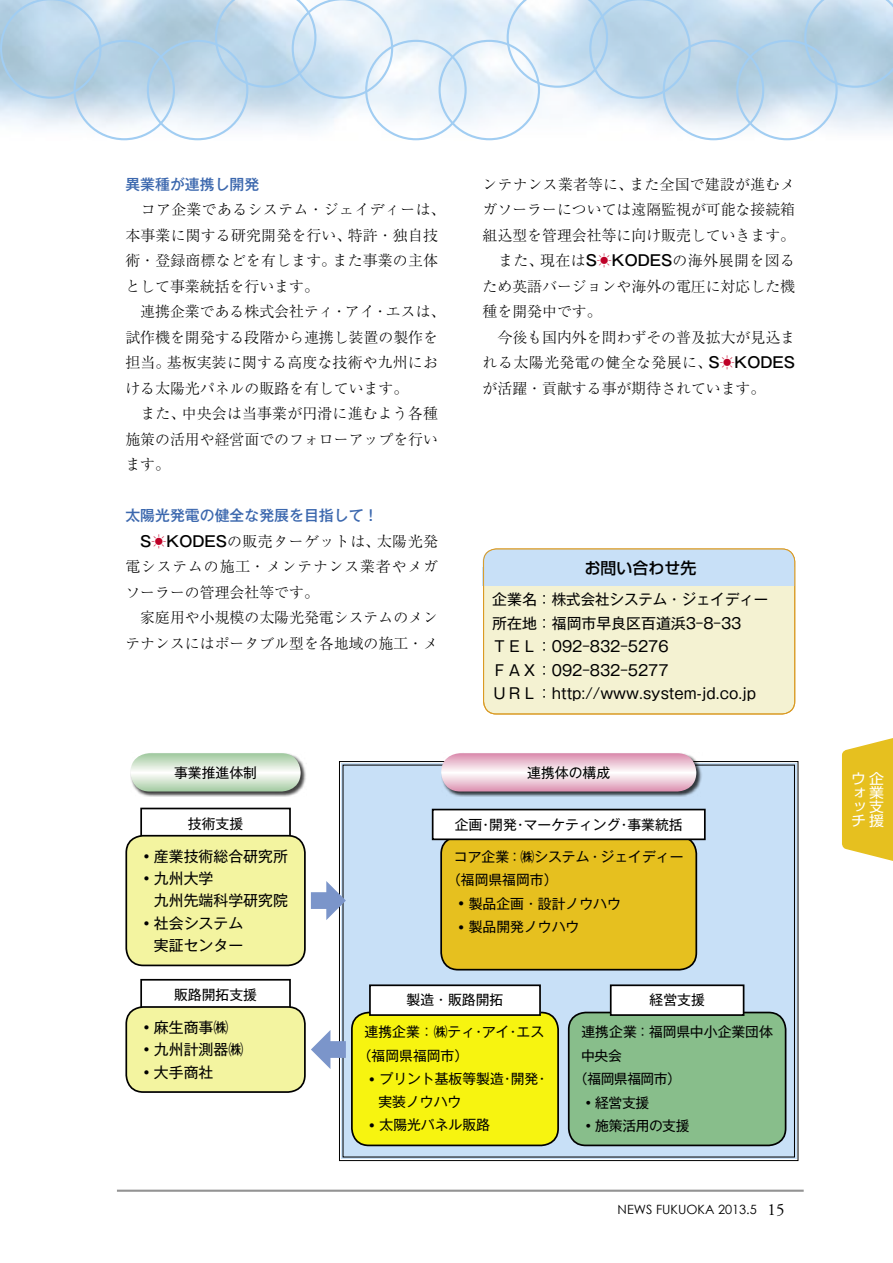
<style>
.page{position:relative;width:893px;height:1263px;background:#fff}
.page>*{position:absolute;margin:0;border:0;box-sizing:border-box;transform-origin:0 0}
.t1{font:500 15.9px "Shin Go Pr 5";color:#000}
.t2{font:300 14.85px/25.5px "Ryumin Pr 5";color:#000}
.t3{font:14.85px/23.4px "Gothic MB101 Pr 5";color:#000}
.t4{font:500 14.85px "Gothic MB101 Pr 5";color:#3c68ae}
.t5{font:14.1px/14.1px "Shin Go Pro";color:#fff;text-align:justify;scale:1.05 1}
.t6{font:13.8px/23.4px "Gothic MB101 Pr 5";color:#000}
.t7{font:13.8px "Gothic MB101 Pr 5";letter-spacing:-.02em;color:#000}
.t8{font:12.75px "Century Gothic";color:#000}
.s1{font-family:"Gothic MB101 Pr 5";font-weight:500}
.s2{font-family:"Gothic MB101 Pr 5";font-weight:500;color:#be0027}
.s3{font-size:14.85px}
.s4{font-family:"Adobe Garamond Pro";font-size:16.95px}
</style>
<div class="page">
<img style="left:0;top:0;width:893px;height:140px">
<hr style="left:117px;top:1189px;width:687px;height:3px;background:#939393">
<div style="left:140px;top:979px;width:151px;height:31px;border:2px solid #000"></div>
<svg style="left:339px;top:761px;width:460px;height:400px;background:#c0d6ec"></svg>
<svg style="left:842px;top:738px;width:51px;height:123px;background:#e8c636"></svg>
<svg style="left:804px;top:0;width:89px;height:88px;background:#b7d3e6"></svg>
<div style="left:736px;top:40px;width:102px;height:100px;border:2px solid #a1cdf2;border-radius:50%"></div>
<div style="left:663px;top:40px;width:101px;height:100px;border:2px solid #a1cdf2;border-radius:50%"></div>
<svg style="left:507px;top:0;width:184px;height:99px;background:#cae0f0"></svg>
<div style="left:439px;top:40px;width:101px;height:100px;border:2px solid #a1cdf2;border-radius:50%"></div>
<div style="left:365px;top:40px;width:102px;height:100px;border:2px solid #a1cdf2;border-radius:50%"></div>
<svg style="left:215px;top:0;width:178px;height:99px;background:#cee2f1"></svg>
<div style="left:147px;top:40px;width:101px;height:100px;border:2px solid #a1cdf2;border-radius:50%"></div>
<div style="left:73px;top:40px;width:102px;height:100px;border:2px solid #a1cdf2;border-radius:50%"></div>
<svg style="left:0;top:0;width:102px;height:99px;background:#b7d3e6"></svg>
<svg style="left:483px;top:548px;width:313px;height:166px;background:#e9ecd6"></svg>
<div style="left:439px;top:840px;width:259px;height:130px;background:#e6c01f"></div>
<div style="left:433px;top:809px;width:272px;height:30px;background:#fff"></div>
<div style="left:432px;top:809px;width:274px;height:31px;border:2px solid #000"></div>
<div style="left:567px;top:1011px;width:220px;height:134px;background:#88be8b"></div>
<div style="left:140px;top:808px;width:151px;height:31px;border:2px solid #000"></div>
<div style="left:611px;top:985px;width:133px;height:30px;background:#fff"></div>
<div style="left:610px;top:984px;width:134px;height:32px;border:2px solid #000"></div>
<div style="left:370px;top:985px;width:170px;height:30px;background:#fff"></div>
<div style="left:369px;top:984px;width:172px;height:32px;border:2px solid #000"></div>
<div style="left:441px;top:752px;width:261px;height:45px;background:#000;opacity:.75"></div>
<svg style="left:441px;top:753px;width:255px;height:38px"></svg>
<div style="left:130px;top:752px;width:176px;height:45px;background:#000;opacity:.75"></div>
<svg style="left:131px;top:753px;width:170px;height:38px"></svg>
<svg style="left:125px;top:1005px;width:435px;height:140px"></svg>
<svg style="left:125px;top:834px;width:221px;height:131px;background:#e8eaaa"></svg>
<p class="t4" style="left:125px;top:172px;width:135px">異業種が連携し開発</p>
<p class="t2" style="left:125px;top:196px;width:322px">　コア企業であるシステム・ジェイディーは、本事業に関する研究開発を行い、特許・独自技術・登録商標などを有します。また事業の主体として事業統括を行います。<br>　連携企業である株式会社ティ・アイ・エスは、試作機を開発する段階から連携し装置の製作を担当。基板実装に関する高度な技術や九州における太陽光パネルの販路を有しています。<br>　また、中央会は当事業が円滑に進むよう各種施策の活用や経営面でのフォローアップを行います。</p>
<p class="t4" style="left:125px;top:503px;width:254px">太陽光発電の健全な発展を目指して！</p>
<p class="t2" style="left:125px;top:527px;width:314px"><span class="s1">　S</span><span class="s2">☀</span><span class="s1">KODES</span>の販売ターゲットは、太陽光発電システムの施工・メンテナンス業者やメガソーラーの管理会社等です。<br>　家庭用や小規模の太陽光発電システムのメンテナンスにはポータブル型を各地域の施工・メ</p>
<p class="t2" style="left:483px;top:170px;width:314px">ンテナンス業者等に、また全国で建設が進むメガソーラーについては遠隔監視が可能な接続箱組込型を管理会社等に向け販売していきます。　また、現在は<span class="s1">S</span><span class="s2">☀</span><span class="s1">KODES</span>の海外展開を図るため英語バージョンや海外の電圧に対応した機種を開発中です。<br>　今後も国内外を問わずその普及拡大が見込まれる太陽光発電の健全な発展に、<span class="s1">S</span><span class="s2">☀</span><span class="s1">KODES</span>が活躍・貢献する事が期待されています。</p>
<p class="t1" style="left:585px;top:554px;width:113px">お問い合わせ先</p>
<p class="t3" style="left:492px;top:587px;width:278px">企業名：株式会社システム・ジェイディー所在地：福岡市早良区百道浜3-8-33<br>ＴＥＬ：092-832-5276<br>ＦＡＸ：092-832-5277<br>ＵＲＬ：http://www.system-jd.co.jp</p>
<p class="t6" style="left:174px;top:759px;width:84px">事業推進体制</p>
<p class="t6" style="left:527px;top:759px;width:84px">連携体の構成</p>
<p class="t6" style="left:188px;top:810px;width:57px">技術支援</p>
<p class="t3" style="left:139px;top:843px;width:150px">•産業技術総合研究所</p>
<p class="t3" style="left:139px;top:866px;width:150px;line-height:22.4px">•九州大学<br>　九州先端科学研究院</p>
<p class="t3" style="left:139px;top:910px;width:106px;line-height:22.4px">•社会システム　実証センター</p>
<p class="t6" style="left:174px;top:982px;width:84px">販路開拓支援</p>
<p class="t3" style="left:139px;top:1014px;width:91px">•麻生商事㈱</p>
<p class="t3" style="left:139px;top:1036px;width:106px">•九州計測器㈱</p>
<p class="t3" style="left:139px;top:1059px;width:76px">•大手商社</p>
<p class="t6" style="left:455px;top:811px;width:230px">企画・開発・マーケティング・事業統括</p>
<p class="t6" style="left:447px;top:843px;width:238px;text-indent:7px">コア企業：㈱システム・ジェイディー（福岡県福岡市）</p>
<p class="t6" style="left:454px;top:891px;width:168px"><span class="s3">•</span>製品企画・設計ノウハウ</p>
<p class="t6" style="left:454px;top:914px;width:127px"><span class="s3">•</span>製品開発ノウハウ</p>
<p class="t6" style="left:407px;top:987px;width:98px">製造・販路開拓</p>
<p class="t6" style="left:649px;top:987px;width:57px">経営支援</p>
<p class="t6" style="left:358px;top:1019px;width:188px;text-indent:7px">連携企業：㈱ティ・アイ・エス（福岡県福岡市）</p>
<p class="t6" style="left:365px;top:1066px;width:186px;line-height:22.6px"><span class="s3">•</span>プリント基板等製造・開発・　実装ノウハウ</p>
<p class="t6" style="left:365px;top:1112px;width:127px"><span class="s3">•</span>太陽光パネル販路</p>
<p class="t6" style="left:581px;top:1019px;width:193px">連携企業：福岡県中小企業団体</p>
<p class="t6" style="left:581px;top:1043px;width:42px">中央会</p>
<p class="t6" style="left:574px;top:1066px;width:109px">（福岡県福岡市）</p>
<p class="t6" style="left:581px;top:1089px;width:69px">•経営支援</p>
<p class="t7" style="left:581px;top:1114px;width:110px">•施策活用の支援</p>
<p class="t8" style="left:618px;top:1201px;width:168px">NEWS FUKUOKA 2013.5 <span class="s4">15</span></p>
<p class="t5" style="left:851px;top:769px;width:33px">ウ企ォ業ッ支チ援</p>
</div>
